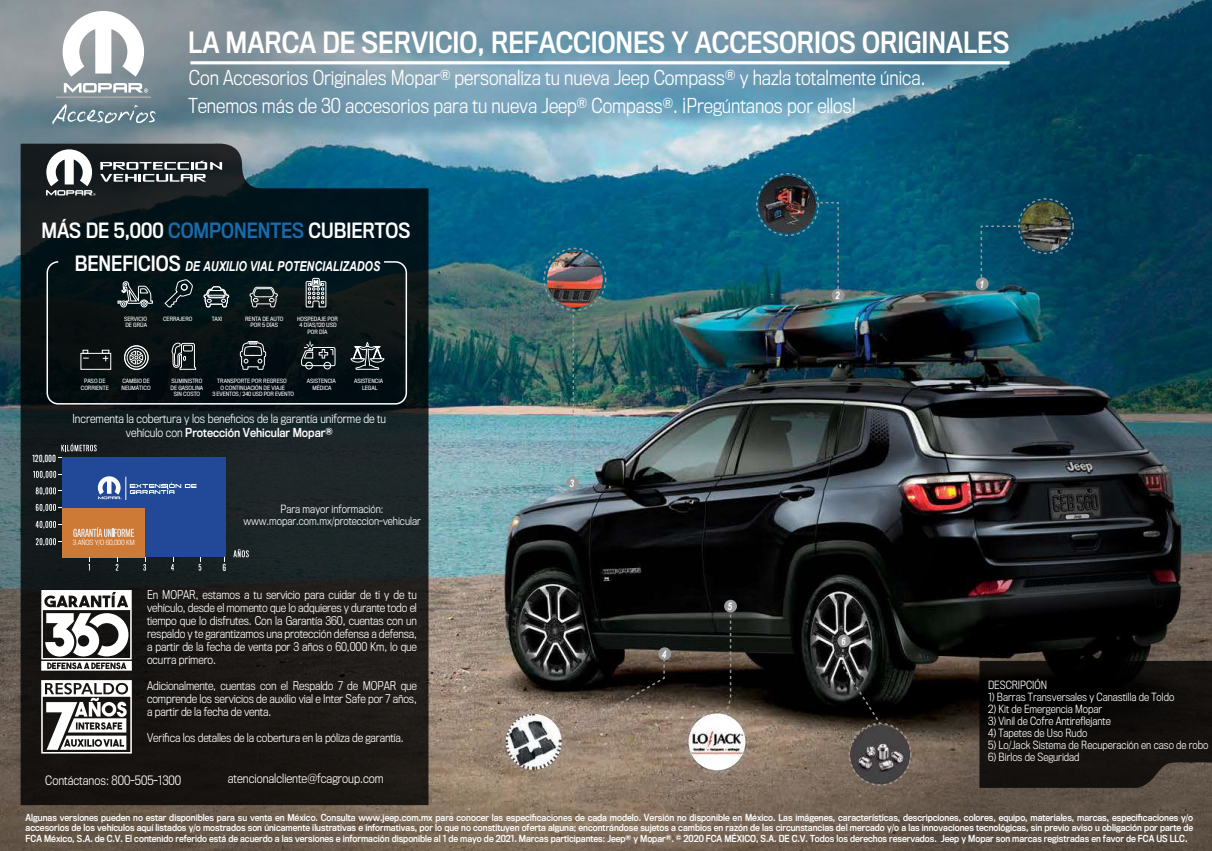
<style>
.page{position:relative;width:1212px;height:851px;background:#fff}
.page>*{position:absolute;margin:0;border:0;box-sizing:border-box;transform-origin:0 0}
.t1{font:27.15px "Titling Gothic FB Narrow Standard";color:#fff;scale:.96 1}
.t2{font:19.5px "Titling Gothic FB Narrow Standard";color:#fff;scale:.96 1}
.t3{font:300 19.05px/27.9px "Titling Gothic FB Narrow";color:#fff;scale:.96 1}
.t4{font:italic 700 13.65px "Arial Narrow";color:#fff;scale:.96 1}
.t5{font:300 12px "Titling Gothic FB Narrow";color:#fff;scale:.96 1}
.t6{font:300 11.4px "Titling Gothic FB Narrow";color:#fff;scale:.96 1}
.t7{font:11.4px "Titling Gothic FB Narrow Standard";color:#fff;scale:.96 1}
.t8{font:300 11.25px/12.9px "Titling Gothic FB Narrow";letter-spacing:-.01em;color:#fff;text-align:justify;scale:.96 1}
.t9{font:300 10.5px/12.1px "Titling Gothic FB Narrow";color:#fff;text-align:center;scale:.96 1}
.t10{font:italic 700 10.5px "Arial Narrow";color:#fff;scale:.96 1}
.t11{font:9.15px "Titling Gothic FB Comp Standard";letter-spacing:.05em;color:#fff}
.t12{font:9px/10.4px "Titling Gothic FB Narrow Standard";color:#fff;text-align:justify;scale:.96 1}
.t13{font:300 6.6px "Titling Gothic FB Narrow";color:#fff}
.t14{font:5.4px/6.6px "Titling Gothic FB Narrow";color:#fff;text-align:center}
.s1{color:#1b6bac}
.s2{font-family:"Titling Gothic FB Narrow Standard";font-weight:400;font-style:normal;font-size:19.5px}
.s3{font-family:"Titling Gothic FB Narrow";font-weight:300}
</style>
<div class="page">
<img style="left:0;top:0;width:1212px;height:850px">
<div style="left:56px;top:96px;width:95px;height:2px;border:1px solid #a7a9ac"></div>
<svg style="left:63px;top:11px;width:81px;height:66px"></svg>
<svg style="left:64px;top:83px;width:84px;height:10px"></svg>
<svg style="left:52px;top:104px;width:104px;height:20px;background:#7b929d"></svg>
<hr style="left:190px;top:61px;width:819px;height:3px;background:#fff">
<svg style="left:21px;top:143px;width:407px;height:662px;background:#141c1e"></svg>
<svg style="left:46px;top:149px;width:176px;height:46px"></svg>
<div style="left:47px;top:261px;width:360px;height:143px;border:2px solid #fff;border-radius:11px"></div>
<svg style="left:350px;top:307px;width:35px;height:72px;background:#242c2d"></svg>
<svg style="left:170px;top:342px;width:26px;height:28px"></svg>
<div style="left:80px;top:353px;width:31px;height:16px;border:1px solid #fff"></div>
<svg style="left:83px;top:350px;width:6px;height:8px"></svg>
<svg style="left:102px;top:350px;width:7px;height:11px"></svg>
<svg style="left:203px;top:283px;width:27px;height:25px"></svg>
<svg style="left:164px;top:279px;width:29px;height:28px"></svg>
<div style="left:181px;top:284px;width:7px;height:6px;border:1px solid #fff;border-radius:50%"></div>
<svg style="left:117px;top:249px;width:36px;height:59px;background:#1f2c2f"></svg>
<div style="left:141px;top:300px;width:6px;height:7px;border:1px solid #fff;border-radius:50%"></div>
<svg style="left:249px;top:286px;width:29px;height:22px"></svg>
<svg style="left:305px;top:247px;width:22px;height:61px"></svg>
<svg style="left:124px;top:345px;width:25px;height:25px"></svg>
<div style="left:305px;top:362px;width:8px;height:7px;border:1px solid #fff;border-radius:50%"></div>
<div style="left:324px;top:362px;width:7px;height:7px;border:1px solid #fff;border-radius:50%"></div>
<svg style="left:301px;top:341px;width:35px;height:25px"></svg>
<svg style="left:239px;top:340px;width:27px;height:30px"></svg>
<div style="left:62px;top:457px;width:163px;height:100px;background:#214998"></div>
<div style="left:62px;top:508px;width:83px;height:49px;background:#ce7a37"></div>
<svg style="left:61px;top:443px;width:36px;height:8px"></svg>
<svg style="left:233px;top:549px;width:16px;height:8px"></svg>
<svg style="left:88px;top:557px;width:2px;height:13px"></svg>
<svg style="left:33px;top:470px;width:29px;height:8px"></svg>
<svg style="left:36px;top:487px;width:26px;height:8px"></svg>
<svg style="left:36px;top:504px;width:26px;height:7px"></svg>
<svg style="left:36px;top:521px;width:26px;height:7px"></svg>
<svg style="left:36px;top:538px;width:26px;height:8px"></svg>
<svg style="left:143px;top:557px;width:3px;height:13px"></svg>
<svg style="left:116px;top:557px;width:2px;height:13px"></svg>
<svg style="left:171px;top:557px;width:3px;height:13px"></svg>
<svg style="left:199px;top:557px;width:2px;height:13px"></svg>
<svg style="left:98px;top:476px;width:24px;height:23px"></svg>
<svg style="left:130px;top:482px;width:66px;height:12px"></svg>
<svg style="left:979px;top:660px;width:233px;height:127px;background:#120f0d"></svg>
<img style="left:850px;top:724px;width:60px;height:60px;border-radius:30px">
<img style="left:688px;top:713px;width:57px;height:57px;border-radius:28px">
<img style="left:506px;top:713px;width:56px;height:56px;border-radius:28px">
<img style="left:758px;top:176px;width:58px;height:57px;border-radius:29px">
<img style="left:1020px;top:201px;width:50px;height:50px;border-radius:25px">
<img style="left:547px;top:251px;width:56px;height:56px;border-radius:28px">
<svg style="left:980px;top:225px;width:40px;height:63px;background:#074e6a"></svg>
<svg style="left:816px;top:201px;width:24px;height:98px;background:#0e607d"></svg>
<svg style="left:562px;top:647px;width:104px;height:90px;background:#554a41"></svg>
<svg style="left:841px;top:644px;width:41px;height:81px;background:#20201f"></svg>
<svg style="left:725px;top:610px;width:7px;height:103px"></svg>
<svg style="left:572px;top:311px;width:2px;height:165px"></svg>
<div style="left:1018px;top:198px;width:56px;height:56px;border:2px dashed #969899;border-radius:50%"></div>
<div style="left:756px;top:173px;width:63px;height:63px;border:2px dashed #969899;border-radius:50%"></div>
<div style="left:543px;top:248px;width:63px;height:63px;border:2px dashed #969899;border-radius:50%"></div>
<div style="left:502px;top:710px;width:63px;height:63px;border:2px dashed #969899;border-radius:50%"></div>
<div style="left:685px;top:710px;width:63px;height:63px;border:2px dashed #969899;border-radius:50%"></div>
<div style="left:848px;top:722px;width:63px;height:63px;border:2px dashed #969899;border-radius:50%"></div>
<div style="left:976px;top:277px;width:12px;height:13px;background:#969899;border-radius:50%"></div>
<div style="left:832px;top:289px;width:12px;height:13px;background:#969899;border-radius:50%"></div>
<div style="left:566px;top:476px;width:13px;height:13px;background:#969899;border-radius:50%"></div>
<div style="left:658px;top:647px;width:13px;height:13px;background:#969899;border-radius:50%"></div>
<div style="left:724px;top:599px;width:13px;height:13px;background:#969899;border-radius:50%"></div>
<div style="left:837px;top:634px;width:13px;height:13px;background:#969899;border-radius:50%"></div>
<svg style="left:41px;top:590px;width:91px;height:80px"></svg>
<svg style="left:41px;top:680px;width:91px;height:73px"></svg>
<svg style="left:73px;top:527px;width:61px;height:10px"></svg>
<h1 class="t1" style="left:188px;top:27px;width:857px">LA MARCA DE SERVICIO, REFACCIONES Y ACCESORIOS ORIGINALES</h1>
<h3 class="t3" style="left:189px;top:64px;width:769px">Con Accesorios Originales Mopar® personaliza tu nueva Jeep Compass® y hazla totalmente única.<br>Tenemos más de 30 accesorios para tu nueva Jeep® Compass®. ¡Pregúntanos por ellos!</h3>
<h2 class="t2" style="left:41px;top:220px;width:386px">MÁS DE 5,000 <span class="s1">COMPONENTES</span> CUBIERTOS</h2>
<h3 class="t4" style="left:75px;top:256px;width:320px"><span class="s2">BENEFICIOS</span> DE AUXILIO VIAL POTENCIALIZADOS</h3>
<p class="t14" style="left:124px;top:315px;width:24px">SERVICIO</p>
<p class="t14" style="left:163px;top:315px;width:31px">CERRAJERO</p>
<p class="t14" style="left:212px;top:315px;width:12px">TAXI</p>
<p class="t14" style="left:125px;top:322px;width:23px">DE GRÚA</p>
<p class="t14" style="left:245px;top:315px;width:40px">RENTA DE AUTO<br>POR 5 DÍAS</p>
<p class="t14" style="left:297px;top:315px;width:42px">HOSPEDAJE POR<br>4 DÍAS/120 USD<br>POR DÍA</p>
<p class="t14" style="left:81px;top:378px;width:30px">PASO DE<br>CORRIENTE</p>
<p class="t14" style="left:212px;top:378px;width:83px">TRANSPORTE POR REGRESO<br>O CONTINUACIÓN DE VIAJE<br>3 EVENTOS / 240 USD POR EVENTO</p>
<p class="t14" style="left:121px;top:378px;width:31px;text-align:left">CAMBIO DE<br>NEUMÁTICO</p>
<p class="t14" style="left:307px;top:378px;width:31px">ASISTENCIA<br>MÉDICA</p>
<p class="t14" style="left:171px;top:378px;width:34px">SUMINISTRO<br>DE GASOLINA<br>SIN COSTO</p>
<p class="t14" style="left:354px;top:378px;width:31px">ASISTENCIA<br>LEGAL</p>
<p class="t11" style="left:33px;top:452px;width:25px">120,000</p>
<p class="t6" style="left:72px;top:412px;width:328px">Incrementa la cobertura y los beneficios de la garantía uniforme de tu</p>
<p class="t7" style="left:126px;top:425px;width:217px"><span class="s3">vehículo con</span> Protección Vehicular Mopar®</p>
<p class="t13" style="left:73px;top:538px;width:64px">3 AÑOS Y/O 60,000 KM</p>
<p class="t11" style="left:223px;top:561px;width:5px">6</p>
<p class="t9" style="left:243px;top:503px;width:186px">Para mayor información: www.mopar.com.mx/proteccion-vehicular</p>
<p class="t8" style="left:147px;top:588px;width:283px">En MOPAR, estamos a tu servicio para cuidar de ti y de tu vehículo, desde el momento que lo adquieres y durante todo el tiempo que lo disfrutes. Con la Garantía 360, cuentas con un respaldo y te garantizamos una protección defensa a defensa, a partir de la fecha de venta por 3 años o 60,000 Km, lo que ocurra primero.</p>
<p class="t8" style="left:147px;top:679px;width:283px">Adicionalmente, cuentas con el Respaldo 7 de MOPAR que comprende los servicios de auxilio vial e Inter Safe por 7 años, a partir de la fecha de venta.</p>
<p class="t8" style="left:147px;top:731px;width:269px">Verifica los detalles de la cobertura en la póliza de garantía.</p>
<h3 class="t5" style="left:45px;top:772px;width:143px">Contáctanos: 800-505-1300</h3>
<h3 class="t5" style="left:228px;top:771px;width:164px">atencionalcliente@fcagroup.com</h3>
<p class="t10" style="left:570px;top:475px;width:6px">3</p>
<p class="t10" style="left:662px;top:646px;width:6px">4</p>
<p class="t10" style="left:728px;top:598px;width:6px">5</p>
<p class="t10" style="left:835px;top:288px;width:6px">2</p>
<p class="t10" style="left:841px;top:633px;width:6px">6</p>
<p class="t10" style="left:979px;top:276px;width:6px">1</p>
<p class="t9" style="left:988px;top:678px;width:63px">DESCRIPCIÓN</p>
<p class="t9" style="left:988px;top:690px;width:195px">1) Barras Transversales y Canastilla de Toldo</p>
<p class="t9" style="left:988px;top:703px;width:120px">2) Kit de Emergencia Mopar</p>
<p class="t9" style="left:988px;top:715px;width:129px">3) Vinil de Cofre Antireflejante</p>
<p class="t9" style="left:988px;top:727px;width:105px">4) Tapetes de Uso Rudo</p>
<p class="t9" style="left:988px;top:739px;width:231px">5) Lo/Jack Sistema de Recuperación en caso de robo</p>
<p class="t9" style="left:988px;top:751px;width:97px">6) Birlos de Seguridad</p>
<p class="t12" style="left:26px;top:812px;width:1218px">Algunas versiones pueden no estar disponibles para su venta en México. Consulta www.jeep.com.mx para conocer las especificaciones de cada modelo. Versión no disponible en México. Las imágenes, características, descripciones, colores, equipo, materiales, marcas, especificaciones y/o accesorios de los vehículos aquí listados y/o mostrados son únicamente ilustrativas e informativas, por lo que no constituyen oferta alguna; encontrándose sujetos a cambios en razón de las circunstancias del mercado y/o a las innovaciones tecnológicas, sin previo aviso u obligación por parte de FCA México, S.A. de C.V. El contenido referido está de acuerdo a las versiones e información disponible al 1 de mayo de 2021. Marcas participantes: Jeep® y Mopar®. © 2020 FCA MÉXICO, S.A. DE C.V. Todos los derechos reservados. Jeep y Mopar son marcas registradas en favor de FCA US LLC.</p>
</div>
